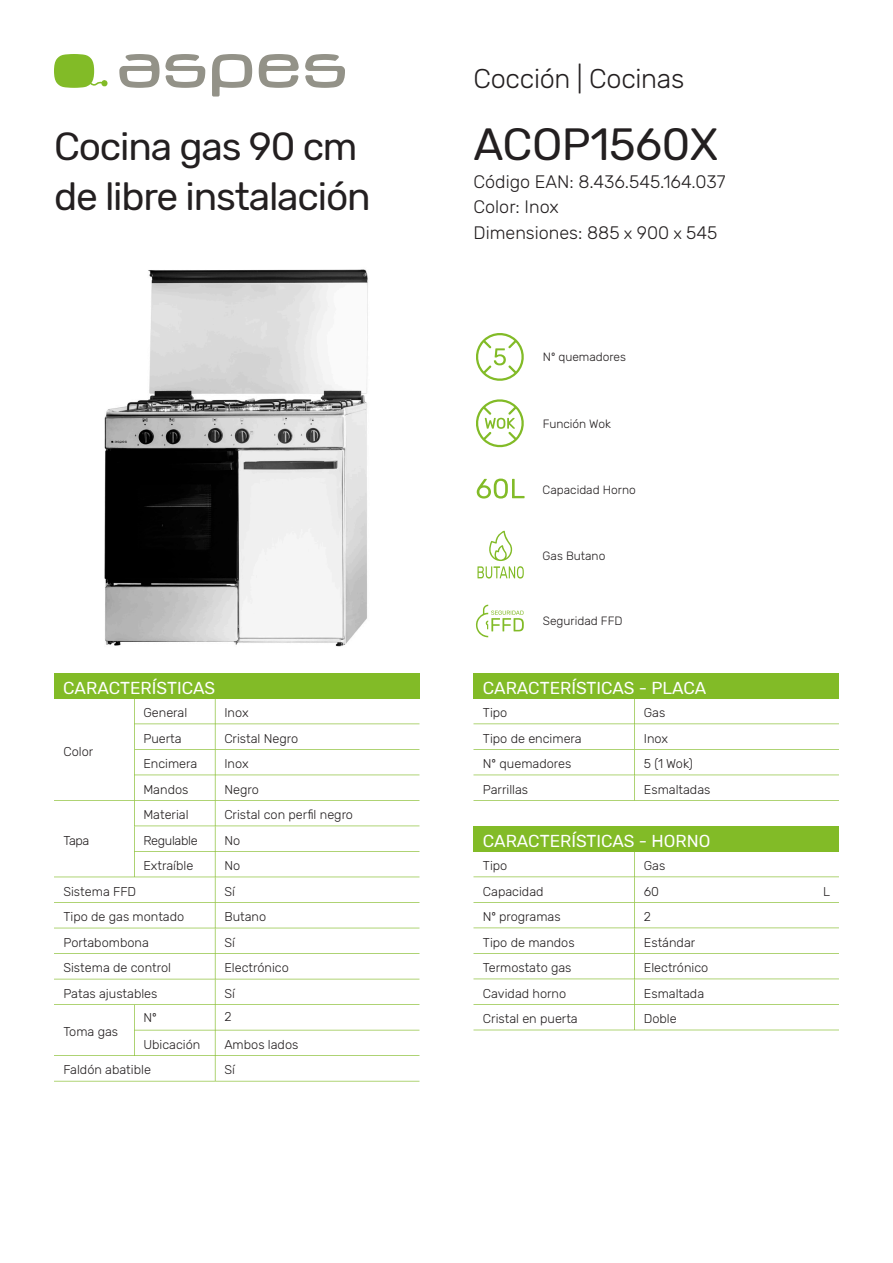
<style>
.page{position:relative;width:893px;height:1263px;background:#fff}
.page>*{position:absolute;margin:0;border:0;box-sizing:border-box;transform-origin:0 0}
.REFERENCIA{font:45px "Rubik";letter-spacing:-.01em;color:#231f20}
.FAMILIA{font:39px "Rubik";letter-spacing:-.03em;color:#231f20}
.SUB_TITULO{font:300 27px "Rubik";letter-spacing:-.01em;color:#231f20}
.TEXTO{font:300 18px "Rubik";color:#231f20}
.TITULO_TABLA{font:17.25px "Rubik";color:#fff}
.TEXTO_TABLA{font:300 12.75px "Rubik";color:#231f20}
.TEXTO_TABLA-2{font:300 12.75px "Rubik";letter-spacing:-.025em;color:#231f20}
.UNIDADES_TABLA{font:300 12.75px "Rubik";color:#231f20}
.INFO_ICONOS{font:300 12px "Rubik";color:#231f20}
.s1{font-size:16.5px}
</style>
<div class="page">
<svg style="left:212px;top:54px;width:40px;height:43px"></svg>
<svg style="left:305px;top:54px;width:40px;height:34px"></svg>
<svg style="left:259px;top:54px;width:40px;height:34px"></svg>
<svg style="left:119px;top:54px;width:86px;height:34px"></svg>
<svg style="left:54px;top:54px;width:54px;height:34px"></svg>
<img style="left:104px;top:269px;width:264px;height:378px">
<svg style="left:476px;top:605px;width:48px;height:32px"></svg>
<svg style="left:477px;top:531px;width:47px;height:47px"></svg>
<svg style="left:477px;top:479px;width:48px;height:19px"></svg>
<svg style="left:476px;top:399px;width:48px;height:49px"></svg>
<svg style="left:476px;top:333px;width:48px;height:48px"></svg>
<div style="left:54px;top:673px;width:365px;height:26px;background:#82bb27"></div>
<div style="left:473px;top:673px;width:366px;height:26px;background:#82bb27"></div>
<svg style="left:473px;top:699px;width:366px;height:102px"></svg>
<div style="left:473px;top:826px;width:366px;height:26px;background:#82bb27"></div>
<svg style="left:473px;top:852px;width:366px;height:178px"></svg>
<svg style="left:54px;top:699px;width:365px;height:382px"></svg>
<p class="FAMILIA" style="left:54px;top:125px;width:305px">Cocina gas 90 cm</p>
<p class="FAMILIA" style="left:54px;top:174px;width:318px">de libre instalación</p>
<p class="SUB_TITULO" style="left:473px;top:63px;width:212px">Cocción | Cocinas</p>
<p class="REFERENCIA" style="left:473px;top:119px;width:246px">ACOP1560X</p>
<p class="TEXTO" style="left:473px;top:171px;width:254px">Código EAN: 8.436.545.164.037</p>
<p class="TEXTO" style="left:473px;top:197px;width:87px">Color: Inox</p>
<p class="TEXTO" style="left:473px;top:222px;width:246px">Dimensiones: 885 <span class="s1">x</span> 900 <span class="s1">x</span> 545</p>
<p class="INFO_ICONOS" style="left:543px;top:350px;width:85px">Nº quemadores</p>
<p class="INFO_ICONOS" style="left:543px;top:417px;width:70px">Función Wok</p>
<p class="INFO_ICONOS" style="left:543px;top:483px;width:95px">Capacidad Horno</p>
<p class="INFO_ICONOS" style="left:543px;top:549px;width:64px">Gas Butano</p>
<p class="INFO_ICONOS" style="left:543px;top:615px;width:81px">Seguridad FFD</p>
<p class="TITULO_TABLA" style="left:63px;top:678px;width:153px">CARACTERÍSTICAS</p>
<p class="TITULO_TABLA" style="left:483px;top:678px;width:225px">CARACTERÍSTICAS - PLACA</p>
<p class="TEXTO_TABLA" style="left:63px;top:744px;width:31px">Color</p>
<p class="TEXTO_TABLA" style="left:143px;top:706px;width:45px">General</p>
<p class="TEXTO_TABLA" style="left:143px;top:731px;width:40px">Puerta</p>
<p class="TEXTO_TABLA" style="left:224px;top:706px;width:26px">Inox</p>
<p class="TEXTO_TABLA" style="left:224px;top:731px;width:75px">Cristal Negro</p>
<p class="TEXTO_TABLA" style="left:483px;top:705px;width:26px">Tipo</p>
<p class="TEXTO_TABLA" style="left:644px;top:705px;width:23px">Gas</p>
<p class="TEXTO_TABLA" style="left:483px;top:731px;width:100px">Tipo de encimera</p>
<p class="TEXTO_TABLA" style="left:644px;top:731px;width:26px">Inox</p>
<p class="TEXTO_TABLA" style="left:143px;top:757px;width:56px">Encimera</p>
<p class="TEXTO_TABLA" style="left:483px;top:757px;width:90px">Nº quemadores</p>
<p class="TEXTO_TABLA" style="left:644px;top:757px;width:51px">5 (1 Wok)</p>
<p class="TEXTO_TABLA" style="left:143px;top:782px;width:47px">Mandos</p>
<p class="TEXTO_TABLA" style="left:224px;top:757px;width:26px">Inox</p>
<p class="TEXTO_TABLA" style="left:224px;top:782px;width:36px">Negro</p>
<p class="TEXTO_TABLA" style="left:483px;top:782px;width:47px">Parrillas</p>
<p class="TEXTO_TABLA" style="left:644px;top:782px;width:68px">Esmaltadas</p>
<p class="TEXTO_TABLA" style="left:143px;top:808px;width:47px">Material</p>
<p class="TEXTO_TABLA" style="left:224px;top:808px;width:130px">Cristal con perfil negro</p>
<p class="TEXTO_TABLA" style="left:63px;top:833px;width:28px">Tapa</p>
<p class="TEXTO_TABLA-2" style="left:143px;top:833px;width:56px">Regulable</p>
<p class="TEXTO_TABLA" style="left:143px;top:859px;width:51px">Extraíble</p>
<p class="TEXTO_TABLA" style="left:224px;top:833px;width:17px">No</p>
<p class="TEXTO_TABLA" style="left:224px;top:859px;width:17px">No</p>
<p class="TEXTO_TABLA" style="left:63px;top:884px;width:74px">Sistema FFD</p>
<p class="TEXTO_TABLA" style="left:224px;top:884px;width:12px">Sí</p>
<p class="TEXTO_TABLA" style="left:63px;top:910px;width:122px">Tipo de gas montado</p>
<p class="TEXTO_TABLA" style="left:224px;top:910px;width:43px">Butano</p>
<p class="TEXTO_TABLA" style="left:63px;top:935px;width:87px">Portabombona</p>
<p class="TEXTO_TABLA" style="left:224px;top:935px;width:12px">Sí</p>
<p class="TEXTO_TABLA" style="left:63px;top:961px;width:109px">Sistema de control</p>
<p class="TEXTO_TABLA" style="left:224px;top:961px;width:66px">Electrónico</p>
<p class="TEXTO_TABLA" style="left:63px;top:986px;width:96px">Patas ajustables</p>
<p class="TEXTO_TABLA" style="left:224px;top:986px;width:12px">Sí</p>
<p class="TEXTO_TABLA" style="left:63px;top:1025px;width:56px">Toma gas</p>
<p class="TEXTO_TABLA" style="left:143px;top:1010px;width:15px">Nº</p>
<p class="TEXTO_TABLA" style="left:143px;top:1037px;width:59px">Ubicación</p>
<p class="TEXTO_TABLA" style="left:224px;top:1010px;width:9px">2</p>
<p class="TEXTO_TABLA" style="left:224px;top:1037px;width:76px">Ambos lados</p>
<p class="TEXTO_TABLA" style="left:63px;top:1063px;width:89px">Faldón abatible</p>
<p class="TEXTO_TABLA" style="left:224px;top:1063px;width:12px">Sí</p>
<p class="TITULO_TABLA" style="left:483px;top:831px;width:229px">CARACTERÍSTICAS - HORNO</p>
<p class="TEXTO_TABLA" style="left:483px;top:858px;width:26px">Tipo</p>
<p class="TEXTO_TABLA" style="left:644px;top:858px;width:23px">Gas</p>
<p class="TEXTO_TABLA" style="left:483px;top:884px;width:62px">Capacidad</p>
<p class="TEXTO_TABLA" style="left:644px;top:884px;width:17px">60</p>
<p class="UNIDADES_TABLA" style="left:823px;top:884px;width:8px">L</p>
<p class="TEXTO_TABLA" style="left:483px;top:909px;width:79px">Nº programas</p>
<p class="TEXTO_TABLA" style="left:644px;top:909px;width:9px">2</p>
<p class="TEXTO_TABLA" style="left:483px;top:935px;width:93px">Tipo de mandos</p>
<p class="TEXTO_TABLA" style="left:644px;top:935px;width:53px">Estándar</p>
<p class="TEXTO_TABLA" style="left:483px;top:960px;width:90px">Termostato gas</p>
<p class="TEXTO_TABLA" style="left:644px;top:960px;width:66px">Electrónico</p>
<p class="TEXTO_TABLA" style="left:483px;top:986px;width:85px">Cavidad horno</p>
<p class="TEXTO_TABLA" style="left:644px;top:986px;width:62px">Esmaltada</p>
<p class="TEXTO_TABLA" style="left:483px;top:1012px;width:96px">Cristal en puerta</p>
<p class="TEXTO_TABLA" style="left:644px;top:1012px;width:34px">Doble</p>
</div>
